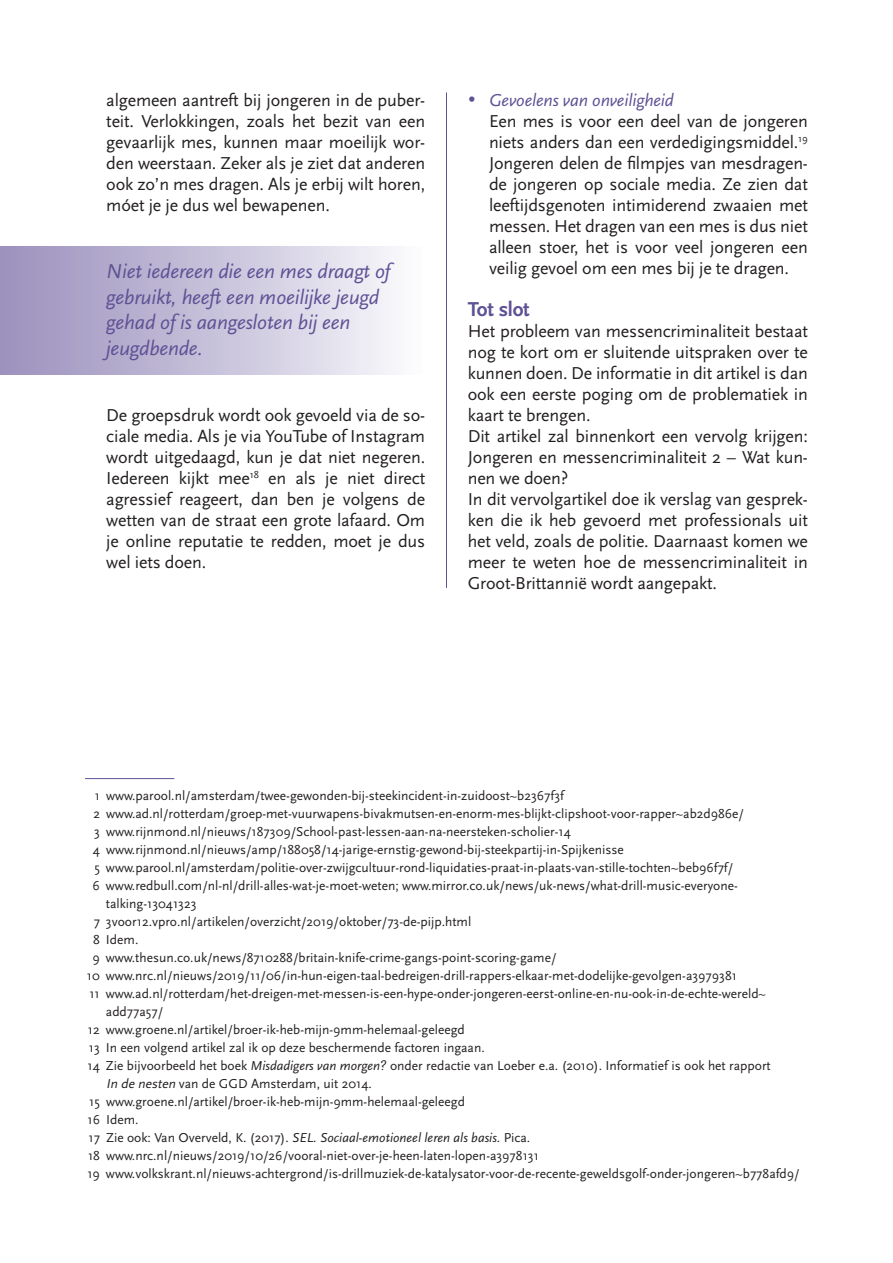
<style>
.page{position:relative;width:893px;height:1263px;background:#fff}
.page>*{position:absolute;margin:0;border:0;box-sizing:border-box;transform-origin:0 0}
.t1{font:italic 21px/25.5px "Scala Sans";letter-spacing:-.01em;color:#5f5195}
.t2{font:700 21px "Scala Sans";letter-spacing:-.01em;color:#5f5195}
.t3{font:18px/21px "Scala Sans";letter-spacing:-.01em;color:#231f20;text-align:justify}
.t4{font:13.5px "Scala Sans";color:#231f20}
.s1{color:#5f5195}
.s2{font-style:italic;color:#5f5195}
.s3{font-style:italic}
</style>
<div class="page">
<div style="left:0;top:247px;width:425px;height:127px;background:linear-gradient(to right,#998ebb,#fafafc)"></div>
<hr style="left:85px;top:778px;width:89px;height:1px;background:#5f5195">
<hr style="left:446px;top:92px;width:1px;height:496px;background:#5f5195">
<p class="t3" style="left:106px;top:90px;width:320px">algemeen aantreft bij jongeren in de puber&shy;teit. Verlokkingen, zoals het bezit van een gevaarlijk mes, kunnen maar moeilijk wor&shy;den weerstaan. Zeker als je ziet dat anderen ook zo’n mes dragen. Als je erbij wilt horen, móet je je dus wel bewapenen.</p>
<h1 class="t1" style="left:106px;top:259px;width:286px">Niet iedereen die een mes draagt of gebruikt, heeft een moeilijke jeugd gehad of is aangesloten bij een jeugdbende.</h1>
<p class="t3" style="left:106px;top:405px;width:320px">De groepsdruk wordt ook gevoeld via de so&shy;ciale media. Als je via YouTube of Instagram wordt uitgedaagd, kun je dat niet negeren.<br>Iedereen kijkt mee<sup>18</sup> en als je niet direct agressief reageert, dan ben je volgens de wetten van de straat een grote lafaard. Om je online reputatie te redden, moet je dus wel iets doen.</p>
<p class="t3" style="left:489px;top:90px;width:320px;text-align:left;text-indent:-21px"><span class="s1">•</span> <span class="s2">Gevoelens van onveiligheid<br></span>Een mes is voor een deel van de jongeren niets anders dan een verdedigingsmiddel.<sup>19<br></sup>Jongeren delen de filmpjes van mesdragen&shy;de jongeren op sociale media. Ze zien dat leeftijdsgenoten intimiderend zwaaien met messen. Het dragen van een mes is dus niet alleen stoer, het is voor veel jongeren een veilig gevoel om een mes bij je te dragen.</p>
<h1 class="t2" style="left:468px;top:297px;width:64px">Tot slot</h1>
<p class="t3" style="left:468px;top:321px;width:342px;text-align:left">Het probleem van messencriminaliteit bestaat nog te kort om er sluitende uitspraken over te kunnen doen. De informatie in dit artikel is dan ook een eerste poging om de problematiek in kaart te brengen.<br>Dit artikel zal binnenkort een vervolg krijgen:<br>Jongeren en messencriminaliteit 2 – Wat kun&shy;nen we doen?<br>In dit vervolgartikel doe ik verslag van gesprek&shy;ken die ik heb gevoerd met professionals uit het veld, zoals de politie. Daarnaast komen we meer te weten hoe de messencriminaliteit in Groot-Brittannië wordt aangepakt.</p>
<p class="t4" style="left:95px;top:788px;width:471px">1 www.parool.nl/amsterdam/twee-gewonden-bij-steekincident-in-zuidoost~b2367f3f</p>
<p class="t4" style="left:93px;top:806px;width:652px">2 www.ad.nl/rotterdam/groep-met-vuurwapens-bivakmutsen-en-enorm-mes-blijkt-clipshoot-voor-rapper~ab2d986e/</p>
<p class="t4" style="left:94px;top:824px;width:478px">3 www.rijnmond.nl/nieuws/187309/School-past-lessen-aan-na-neersteken-scholier-14</p>
<p class="t4" style="left:93px;top:842px;width:532px">4 www.rijnmond.nl/nieuws/amp/188058/14-jarige-ernstig-gewond-bij-steekpartij-in-Spijkenisse</p>
<p class="t4" style="left:94px;top:860px;width:640px">5 www.parool.nl/amsterdam/politie-over-zwijgcultuur-rond-liquidaties-praat-in-plaats-van-stille-tochten~beb96f7f/</p>
<p class="t4" style="left:93px;top:878px;width:647px">6 www.redbull.com/nl-nl/drill-alles-wat-je-moet-weten; www.mirror.co.uk/news/uk-news/what-drill-music-everyone-</p>
<p class="t4" style="left:106px;top:896px;width:92px">talking-13041323</p>
<p class="t4" style="left:94px;top:914px;width:379px">7 3voor12.vpro.nl/artikelen/overzicht/2019/oktober/73-de-pijp.html</p>
<p class="t4" style="left:93px;top:932px;width:47px">8 Idem.</p>
<p class="t4" style="left:93px;top:950px;width:465px">9 www.thesun.co.uk/news/8710288/britain-knife-crime-gangs-point-scoring-game/</p>
<p class="t4" style="left:87px;top:968px;width:651px">10 www.nrc.nl/nieuws/2019/11/06/in-hun-eigen-taal-bedreigen-drill-rappers-elkaar-met-dodelijke-gevolgen-a3979381</p>
<p class="t4" style="left:89px;top:986px;width:678px">11 www.ad.nl/rotterdam/het-dreigen-met-messen-is-een-hype-onder-jongeren-eerst-online-en-nu-ook-in-de-echte-wereld~</p>
<p class="t4" style="left:106px;top:1004px;width:59px">add77a57/</p>
<p class="t4" style="left:88px;top:1022px;width:378px">12 www.groene.nl/artikel/broer-ik-heb-mijn-9mm-helemaal-geleegd</p>
<p class="t4" style="left:89px;top:1040px;width:397px">13 In een volgend artikel zal ik op deze beschermende factoren ingaan.</p>
<p class="t4" style="left:87px;top:1058px;width:685px">14 Zie bijvoorbeeld het boek <span class="s3">Misdadigers van morgen?</span> onder redactie van Loeber e.a. (2010). Informatief is ook het rapport</p>
<p class="t4" style="left:106px;top:1076px;width:267px"><span class="s3">In de nesten</span> van de GGD Amsterdam, uit 2014.</p>
<p class="t4" style="left:89px;top:1094px;width:377px">15 www.groene.nl/artikel/broer-ik-heb-mijn-9mm-helemaal-geleegd</p>
<p class="t4" style="left:87px;top:1112px;width:53px">16 Idem.</p>
<p class="t4" style="left:88px;top:1130px;width:443px">17 Zie ook: Van Overveld, K. (2017). <span class="s3">SEL. Sociaal-emotioneel leren als basis</span>. Pica.</p>
<p class="t4" style="left:88px;top:1148px;width:452px">18 www.nrc.nl/nieuws/2019/10/26/vooral-niet-over-je-heen-laten-lopen-a3978131</p>
<p class="t4" style="left:87px;top:1166px;width:714px">19 www.volkskrant.nl/nieuws-achtergrond/is-drillmuziek-de-katalysator-voor-de-recente-geweldsgolf-onder-jongeren~b778afd9/</p>
</div>
